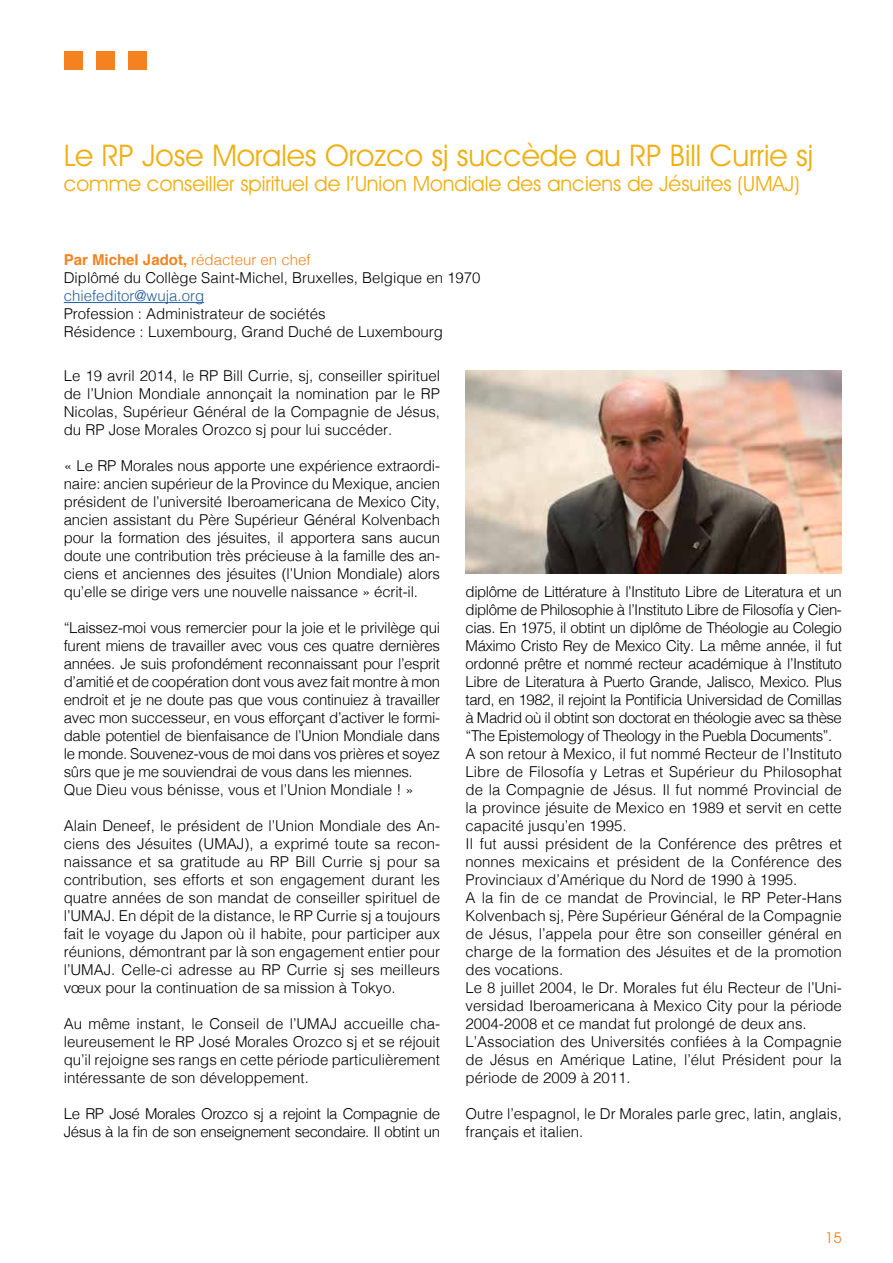
<style>
.page{position:relative;width:893px;height:1263px;background:#fff}
.page>*{position:absolute;margin:0;border:0;box-sizing:border-box;transform-origin:0 0}
.t1{font:30px "Avant Garde IT Cby BT";color:#f0af13}
.t2{font:21px "Avant Garde IT Cby BT";color:#f0af13}
.t3{font:300 15px/18px "Helvetica";color:#000;text-align:justify}
.t4{font:300 15px/18px "Helvetica";letter-spacing:-.02em;color:#000}
.t5{font:300 15px/18px "Helvetica";letter-spacing:-.03em;color:#000}
.t6{font:300 15px "Helvetica";color:#215e9e}
.t7{font:15px "Avant Garde IT Cby BT";color:#f58220}
.s1{font-weight:700;color:#f58220}
.s2{color:#f58220}
</style>
<div class="page">
<hr style="left:64px;top:302px;width:140px;height:1px;background:#215e9e">
<img style="left:466px;top:370px;width:376px;height:203px">
<div style="left:128px;top:51px;width:19px;height:19px;background:#f58220"></div>
<div style="left:96px;top:51px;width:19px;height:19px;background:#f58220"></div>
<div style="left:64px;top:51px;width:18px;height:19px;background:#f58220"></div>
<h1 class="t1" style="left:64px;top:137px;width:751px">Le RP Jose Morales Orozco sj succède au RP Bill Currie sj</h1>
<h2 class="t2" style="left:64px;top:171px;width:738px">comme conseiller spirituel de l’Union Mondiale des anciens de Jésuites (UMAJ)</h2>
<p class="t3" style="left:64px;top:250px;width:418px"><span class="s1">Par Michel Jadot,</span> <span class="s2">rédacteur en chef<br></span>Diplômé du Collège Saint-Michel, Bruxelles, Belgique en 1970</p>
<p class="t6" style="left:64px;top:283px;width:142px">chiefeditor@wuja.org</p>
<p class="t3" style="left:64px;top:304px;width:381px">Profession : Administrateur de sociétés<br>Résidence : Luxembourg, Grand Duché de Luxembourg</p>
<p class="t3" style="left:64px;top:366px;width:378px">Le 19 avril 2014, le RP Bill Currie, sj, conseiller spirituel de l’Union Mondiale annonçait la nomination par le RP Nicolas, Supérieur Général de la Compagnie de Jésus, du RP Jose Morales Orozco sj pour lui succéder.</p>
<p class="t3" style="left:64px;top:456px;width:378px">« Le RP Morales nous apporte une expérience extraordi&shy;naire: ancien supérieur de la Province du Mexique, ancien président de l’université Iberoamericana de Mexico City, ancien assistant du Père Supérieur Général Kolvenbach pour la formation des jésuites, il apportera sans aucun doute une contribution très précieuse à la famille des an&shy;ciens et anciennes des jésuites (l’Union Mondiale) alors qu’elle se dirige vers une nouvelle naissance » écrit-il.</p>
<p class="t4" style="left:64px;top:618px;width:378px">“Laissez-moi vous remercier pour la joie et le privilège qui furent miens de travailler avec vous ces quatre dernières années. Je suis profondément reconnaissant pour l’esprit d’amitié et de coopération dont vous avez fait montre à mon endroit et je ne doute pas que vous continuiez à travailler avec mon successeur, en vous efforçant d’activer le formi&shy;dable potentiel de bienfaisance de l’Union Mondiale dans le monde. Souvenez-vous de moi dans vos prières et soyez sûrs que je me souviendrai de vous dans les miennes.<br>Que Dieu vous bénisse, vous et l’Union Mondiale ! »</p>
<p class="t3" style="left:64px;top:816px;width:378px">Alain Deneef, le président de l’Union Mondiale des An&shy;ciens des Jésuites (UMAJ), a exprimé toute sa recon&shy;naissance et sa gratitude au RP Bill Currie sj pour sa contribution, ses efforts et son engagement durant les quatre années de son mandat de conseiller spirituel de l’UMAJ. En dépit de la distance, le RP Currie sj a toujours fait le voyage du Japon où il habite, pour participer aux réunions, démontrant par là son engagement entier pour l’UMAJ. Celle-ci adresse au RP Currie sj ses meilleurs vœux pour la continuation de sa mission à Tokyo.</p>
<p class="t3" style="left:64px;top:1014px;width:378px">Au même instant, le Conseil de l’UMAJ accueille cha&shy;leureusement le RP José Morales Orozco sj et se réjouit qu’il rejoigne ses rangs en cette période particulièrement intéressante de son développement.</p>
<p class="t5" style="left:64px;top:1104px;width:378px">Le RP José Morales Orozco sj a rejoint la Compagnie de<br>Jésus à la fin de son enseignement secondaire. Il obtint un</p>
<p class="t3" style="left:466px;top:582px;width:378px;text-align:left">diplôme de Littérature à l’Instituto Libre de Literatura et un diplôme de Philosophie à l’Instituto Libre de Filosofía y Cien&shy;cias. En 1975, il obtint un diplôme de Théologie au Colegio Máximo Cristo Rey de Mexico City. La même année, il fut ordonné prêtre et nommé recteur académique à l’Instituto Libre de Literatura à Puerto Grande, Jalisco, Mexico. Plus tard, en 1982, il rejoint la Pontificia Universidad de Comillas à Madrid où il obtint son doctorat en théologie avec sa thèse “The Epistemology of Theology in the Puebla Documents”.<br>A son retour à Mexico, il fut nommé Recteur de l’Instituto Libre de Filosofía y Letras et Supérieur du Philosophat de la Compagnie de Jésus. Il fut nommé Provincial de la province jésuite de Mexico en 1989 et servit en cette capacité jusqu’en 1995.<br>Il fut aussi président de la Conférence des prêtres et nonnes mexicains et président de la Conférence des Provinciaux d’Amérique du Nord de 1990 à 1995.<br>A la fin de ce mandat de Provincial, le RP Peter-Hans Kolvenbach sj, Père Supérieur Général de la Compagnie de Jésus, l’appela pour être son conseiller général en charge de la formation des Jésuites et de la promotion des vocations.<br>Le 8 juillet 2004, le Dr. Morales fut élu Recteur de l’Uni&shy;versidad Iberoamericana à Mexico City pour la période 2004-2008 et ce mandat fut prolongé de deux ans.<br>L’Association des Universités confiées à la Compagnie de Jésus en Amérique Latine, l’élut Président pour la période de 2009 à 2011.</p>
<p class="t3" style="left:466px;top:1104px;width:378px">Outre l’espagnol, le Dr Morales parle grec, latin, anglais, français et italien.</p>
<p class="t7" style="left:825px;top:1229px;width:18px">15</p>
</div>
